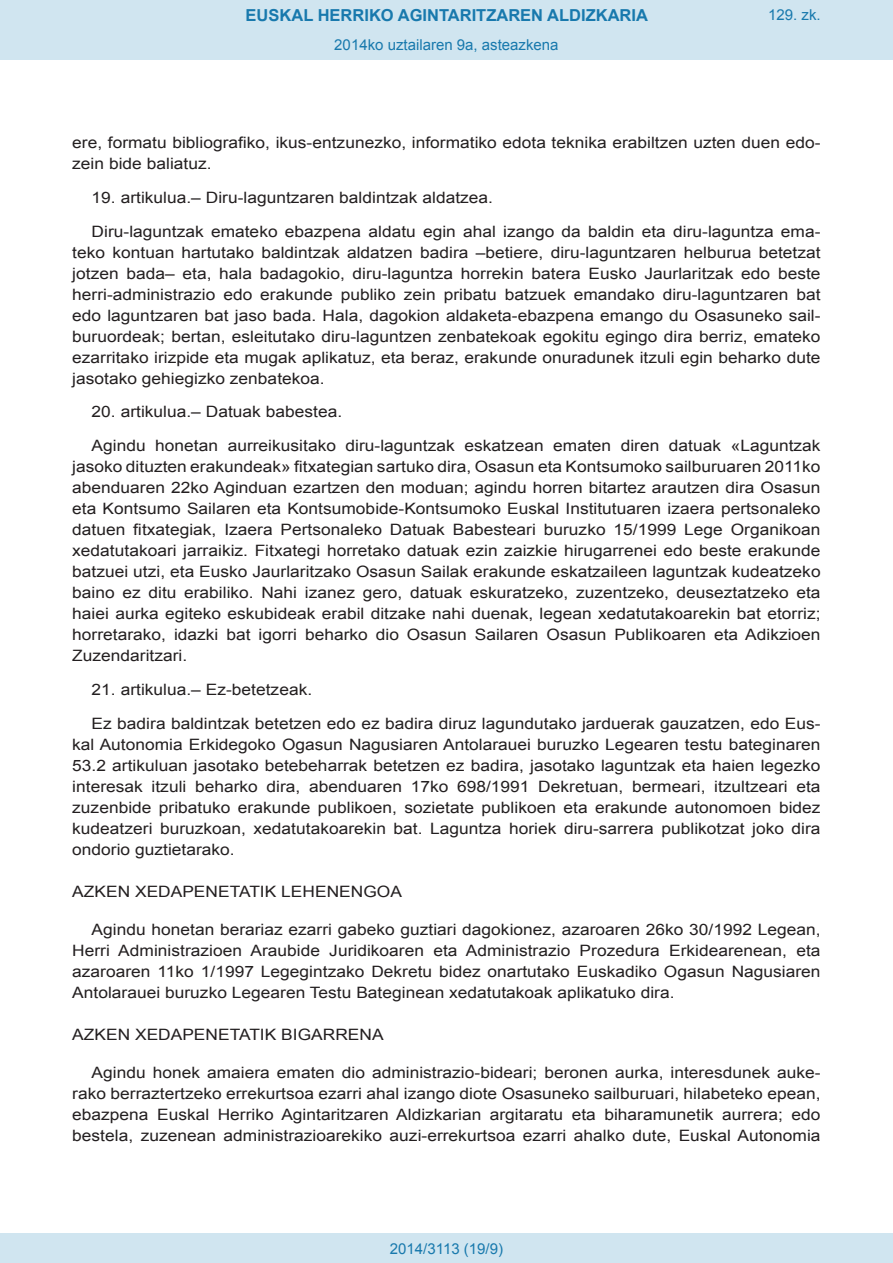
<style>
.page{position:relative;width:893px;height:1263px;background:#fff}
.page>*{position:absolute;margin:0;border:0;box-sizing:border-box;transform-origin:0 0}
.t1{font:700 16.5px "Arial";color:#1879ad}
.BOPVDetalle{font:15.6px/21px "Arial";color:#231f20;text-align:justify;scale:1.11 1}
.BOPVDisposicion{font:15.6px "Arial";color:#231f20;scale:1.11 1}
.Paginacion_Centro{font:15px "Arial";color:#1879ad}
</style>
<div class="page">
<div style="left:0;top:0;width:893px;height:60px;background:#d0e5f0"></div>
<div style="left:0;top:1233px;width:893px;height:30px;background:#d0e5f0"></div>
<p class="t1" style="left:246px;top:4px;width:404px">EUSKAL HERRIKO AGINTARITZAREN ALDIZKARIA</p>
<p class="Paginacion_Centro" style="left:334px;top:35px;width:226px">2014ko uztailaren 9a, asteazkena</p>
<p class="Paginacion_Centro" style="left:768px;top:5px;width:54px">129. zk.</p>
<p class="BOPVDetalle" style="left:72px;top:132px;width:676px">ere, formatu bibliografiko, ikus-entzunezko, informatiko edota teknika erabiltzen uzten duen edo&shy;zein bide baliatuz.</p>
<p class="BOPVDetalle" style="left:92px;top:187px;width:363px">19. artikulua.– Diru-laguntzaren baldintzak aldatzea.</p>
<p class="BOPVDetalle" style="left:72px;top:221px;width:676px;text-indent:19px">Diru-laguntzak emateko ebazpena aldatu egin ahal izango da baldin eta diru-laguntza ema&shy;teko kontuan hartutako baldintzak aldatzen badira –betiere, diru-laguntzaren helburua betetzat jotzen bada– eta, hala badagokio, diru-laguntza horrekin batera Eusko Jaurlaritzak edo beste herri-administrazio edo erakunde publiko zein pribatu batzuek emandako diru-laguntzaren bat edo laguntzaren bat jaso bada. Hala, dagokion aldaketa-ebazpena emango du Osasuneko sail&shy;buruordeak; bertan, esleitutako diru-laguntzen zenbatekoak egokitu egingo dira berriz, emateko ezarritako irizpide eta mugak aplikatuz, eta beraz, erakunde onuradunek itzuli egin beharko dute jasotako gehiegizko zenbatekoa.</p>
<p class="BOPVDetalle" style="left:92px;top:402px;width:227px">20. artikulua.– Datuak babestea.</p>
<p class="BOPVDetalle" style="left:72px;top:435px;width:676px;text-indent:19px">Agindu honetan aurreikusitako diru-laguntzak eskatzean ematen diren datuak «Laguntzak jasoko dituzten erakundeak» fitxategian sartuko dira, Osasun eta Kontsumoko sailburuaren 2011ko abenduaren 22ko Aginduan ezartzen den moduan; agindu horren bitartez arautzen dira Osasun eta Kontsumo Sailaren eta Kontsumobide-Kontsumoko Euskal Institutuaren izaera pertsonaleko datuen fitxategiak, Izaera Pertsonaleko Datuak Babesteari buruzko 15/1999 Lege Organikoan xedatutakoari jarraikiz. Fitxategi horretako datuak ezin zaizkie hirugarrenei edo beste erakunde batzuei utzi, eta Eusko Jaurlaritzako Osasun Sailak erakunde eskatzaileen laguntzak kudeatzeko baino ez ditu erabiliko. Nahi izanez gero, datuak eskuratzeko, zuzentzeko, deuseztatzeko eta haiei aurka egiteko eskubideak erabil ditzake nahi duenak, legean xedatutakoarekin bat etorriz; horretarako, idazki bat igorri beharko dio Osasun Sailaren Osasun Publikoaren eta Adikzioen Zuzendaritzari.</p>
<p class="BOPVDetalle" style="left:92px;top:679px;width:200px">21. artikulua.– Ez-betetzeak.</p>
<p class="BOPVDetalle" style="left:72px;top:713px;width:676px;text-indent:19px">Ez badira baldintzak betetzen edo ez badira diruz lagundutako jarduerak gauzatzen, edo Eus&shy;kal Autonomia Erkidegoko Ogasun Nagusiaren Antolarauei buruzko Legearen testu bateginaren 53.2 artikuluan jasotako betebeharrak betetzen ez badira, jasotako laguntzak eta haien legezko interesak itzuli beharko dira, abenduaren 17ko 698/1991 Dekretuan, bermeari, itzultzeari eta zuzenbide pribatuko erakunde publikoen, sozietate publikoen eta erakunde autonomoen bidez kudeatzeri buruzkoan, xedatutakoarekin bat. Laguntza horiek diru-sarrera publikotzat joko dira ondorio guztietarako.</p>
<p class="BOPVDisposicion" style="left:72px;top:881px;width:298px">AZKEN XEDAPENETATIK LEHENENGOA</p>
<p class="BOPVDetalle" style="left:72px;top:919px;width:676px;text-indent:19px">Agindu honetan berariaz ezarri gabeko guztiari dagokionez, azaroaren 26ko 30/1992 Legean, Herri Administrazioen Araubide Juridikoaren eta Administrazio Prozedura Erkidearenean, eta azaroaren 11ko 1/1997 Legegintzako Dekretu bidez onartutako Euskadiko Ogasun Nagusiaren Antolarauei buruzko Legearen Testu Bateginean xedatutakoak aplikatuko dira.</p>
<p class="BOPVDisposicion" style="left:72px;top:1024px;width:282px">AZKEN XEDAPENETATIK BIGARRENA</p>
<p class="BOPVDetalle" style="left:72px;top:1062px;width:676px;text-indent:19px">Agindu honek amaiera ematen dio administrazio-bideari; beronen aurka, interesdunek auke&shy;rako berraztertzeko errekurtsoa ezarri ahal izango diote Osasuneko sailburuari, hilabeteko epean, ebazpena Euskal Herriko Agintaritzaren Aldizkarian argitaratu eta biharamunetik aurrera; edo bestela, zuzenean administrazioarekiko auzi-errekurtsoa ezarri ahalko dute, Euskal Autonomia</p>
<p class="Paginacion_Centro" style="left:390px;top:1238px;width:115px">2014/3113 (19/9)</p>
</div>
